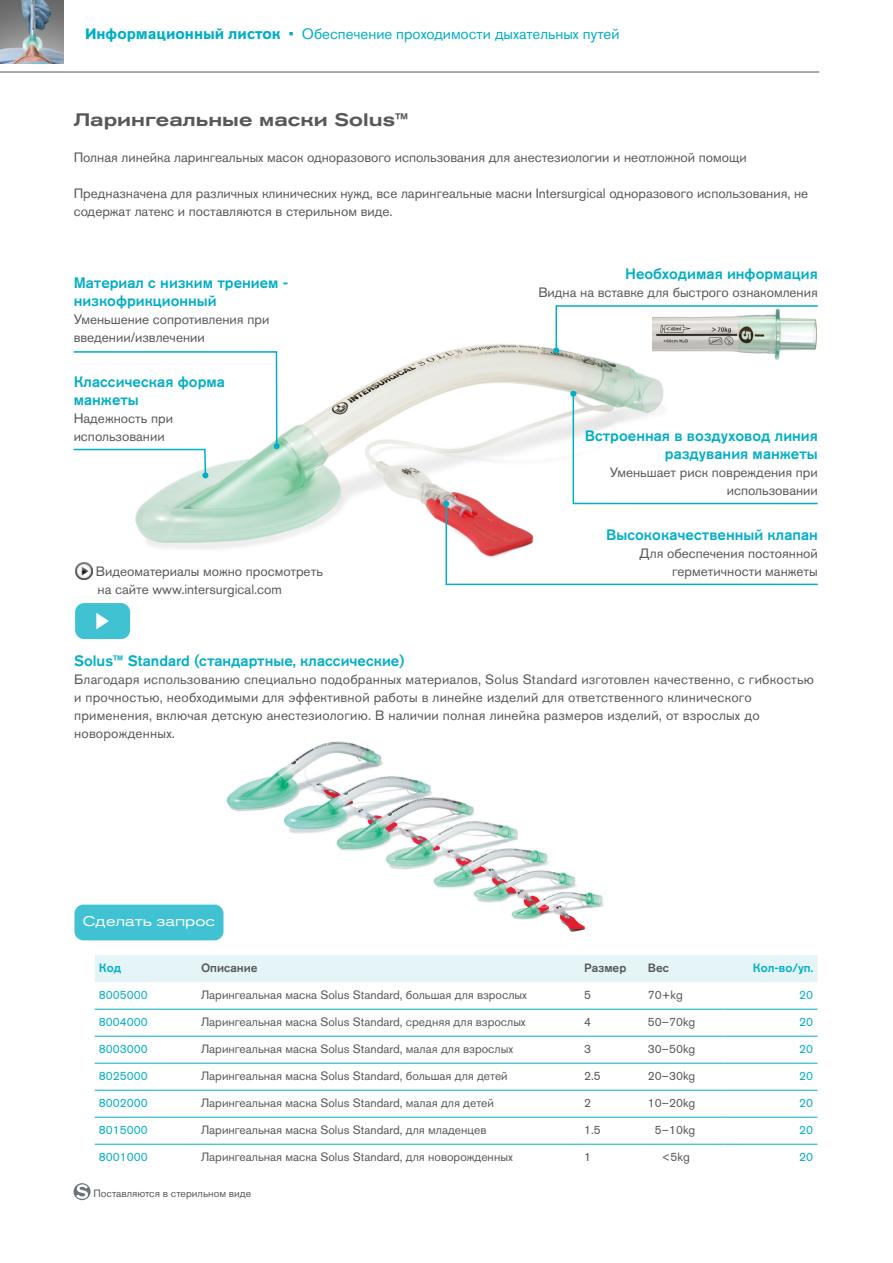
<style>
.page{position:relative;width:893px;height:1263px;background:#fff}
.page>*{position:absolute;margin:0;border:0;box-sizing:border-box;transform-origin:0 0}
.body_text_heading{font:500 expanded 18px "Akzidenz Grotesk Pro";color:#57585a}
.sub_heading_airway{font:500 15px/18px "Akzidenz Grotesk Pro";color:#00aec5}
.t1{font:15px "Akzidenz Grotesk Pro";color:#00aec5}
.t2{font:expanded 13.95px "Akzidenz Grotesk Pro";color:#fff}
.body_text{font:13.5px/18px "Akzidenz Grotesk Pro";color:#57585a}
.table_text{font:12px "Akzidenz Grotesk Pro";color:#57585a}
.table_text-2{font:12px "Akzidenz Grotesk BQ";color:#00aec5}
.table_text-3{font:12px "Akzidenz Grotesk BQ";color:#57585a}
.table_text_heading{font:500 12px "Akzidenz Grotesk Pro";color:#57585a}
.table_text_heading-2{font:500 12px "Akzidenz Grotesk Pro";color:#00aec5}
.note{font:10.5px "Akzidenz Grotesk Pro";color:#57585a}
.s1{font-weight:700}
.s2{font-family:"Akzidenz Grotesk BQ"}
</style>
<div class="page">
<hr style="left:0;top:72px;width:819px;height:1px;background:#57585a">
<img style="left:208px;top:741px;width:396px;height:199px">
<img style="left:0;top:0;width:64px;height:63px">
<svg style="left:74px;top:1183px;width:17px;height:17px"></svg>
<svg style="left:76px;top:1184px;width:12px;height:15px"></svg>
<img style="left:135px;top:344px;width:529px;height:205px">
<svg style="left:553px;top:305px;width:265px;height:49px"></svg>
<svg style="left:73px;top:350px;width:207px;height:128px"></svg>
<svg style="left:443px;top:391px;width:375px;height:195px"></svg>
<img style="left:653px;top:308px;width:165px;height:54px">
<div style="left:95px;top:955px;width:722px;height:27px;background:#e4f4f7"></div>
<hr style="left:95px;top:1009px;width:106px;height:1px;background:#00aec5">
<hr style="left:201px;top:1009px;width:383px;height:1px;background:#00aec5">
<hr style="left:584px;top:1009px;width:64px;height:1px;background:#00aec5">
<hr style="left:648px;top:1009px;width:76px;height:1px;background:#00aec5">
<hr style="left:724px;top:1009px;width:93px;height:1px;background:#00aec5">
<hr style="left:95px;top:1036px;width:106px;height:1px;background:#00aec5">
<hr style="left:201px;top:1036px;width:383px;height:1px;background:#00aec5">
<hr style="left:584px;top:1036px;width:64px;height:1px;background:#00aec5">
<hr style="left:648px;top:1036px;width:76px;height:1px;background:#00aec5">
<hr style="left:724px;top:1036px;width:93px;height:1px;background:#00aec5">
<hr style="left:95px;top:1063px;width:106px;height:1px;background:#00aec5">
<hr style="left:201px;top:1063px;width:383px;height:1px;background:#00aec5">
<hr style="left:584px;top:1063px;width:64px;height:1px;background:#00aec5">
<hr style="left:648px;top:1063px;width:76px;height:1px;background:#00aec5">
<hr style="left:724px;top:1063px;width:93px;height:1px;background:#00aec5">
<hr style="left:95px;top:1090px;width:106px;height:1px;background:#00aec5">
<hr style="left:201px;top:1090px;width:383px;height:1px;background:#00aec5">
<hr style="left:584px;top:1090px;width:64px;height:1px;background:#00aec5">
<hr style="left:648px;top:1090px;width:76px;height:1px;background:#00aec5">
<hr style="left:724px;top:1090px;width:93px;height:1px;background:#00aec5">
<hr style="left:95px;top:1117px;width:106px;height:1px;background:#00aec5">
<hr style="left:201px;top:1117px;width:383px;height:1px;background:#00aec5">
<hr style="left:584px;top:1117px;width:64px;height:1px;background:#00aec5">
<hr style="left:648px;top:1117px;width:76px;height:1px;background:#00aec5">
<hr style="left:724px;top:1117px;width:93px;height:1px;background:#00aec5">
<hr style="left:95px;top:1144px;width:106px;height:1px;background:#00aec5">
<hr style="left:201px;top:1144px;width:383px;height:1px;background:#00aec5">
<hr style="left:584px;top:1144px;width:64px;height:1px;background:#00aec5">
<hr style="left:648px;top:1144px;width:76px;height:1px;background:#00aec5">
<hr style="left:724px;top:1144px;width:93px;height:1px;background:#00aec5">
<img style="left:75px;top:563px;width:17px;height:17px">
<div style="left:74px;top:905px;width:149px;height:35px;background:#40c2d3;border-radius:9px"></div>
<div style="left:75px;top:603px;width:55px;height:36px;background:#40c2d3;border-radius:9px"></div>
<svg style="left:96px;top:613px;width:13px;height:16px"></svg>
<p class="t1" style="left:85px;top:24px;width:536px"><span class="s1">Информационный листок</span> <span class="s2">•</span> Обеспечение проходимости дыхательных путей</p>
<p class="body_text_heading" style="left:74px;top:108px;width:336px">Ларингеальные маски Solus™</p>
<p class="body_text" style="left:74px;top:148px;width:675px">Полная линейка ларингеальных масок одноразового использования для анестезиологии и неотложной помощи</p>
<p class="body_text" style="left:74px;top:184px;width:736px">Предназначена для различных клинических нужд, все ларингеальные маски Intersurgical одноразового использования, не содержат латекс и поставляются в стерильном виде.</p>
<p class="sub_heading_airway" style="left:74px;top:274px;width:216px">Материал с низким трением - низкофрикционный</p>
<p class="body_text" style="left:74px;top:310px;width:197px">Уменьшение сопротивления при введении/извлечении</p>
<p class="sub_heading_airway" style="left:74px;top:373px;width:153px">Классическая форма манжеты</p>
<p class="body_text" style="left:74px;top:409px;width:101px">Надежность при использовании</p>
<p class="body_text" style="left:96px;top:562px;width:229px">Видеоматериалы можно просмотреть на сайте www.intersurgical.com</p>
<p class="sub_heading_airway" style="left:625px;top:265px;width:194px">Необходимая информация</p>
<p class="body_text" style="left:538px;top:283px;width:281px">Видна на вставке для быстрого ознакомления</p>
<p class="sub_heading_airway" style="left:585px;top:427px;width:235px;text-align:right">Встроенная в воздуховод линия раздувания манжеты</p>
<p class="body_text" style="left:610px;top:463px;width:210px;text-align:right">Уменьшает риск повреждения при использовании</p>
<p class="sub_heading_airway" style="left:606px;top:526px;width:213px">Высококачественный клапан</p>
<p class="body_text" style="left:639px;top:544px;width:180px;text-align:right">Для обеспечения постоянной герметичности манжеты</p>
<p class="sub_heading_airway" style="left:74px;top:652px;width:332px">Solus™ Standard (стандартные, классические)</p>
<p class="body_text" style="left:74px;top:670px;width:741px">Благодаря использованию специально подобранных материалов, Solus Standard изготовлен качественно, с гибкостью и прочностью, необходимыми для эффективной работы в линейке изделий для ответственного клинического применения, включая детскую анестезиологию. В наличии полная линейка размеров изделий, от взрослых до новорожденных.</p>
<p class="t2" style="left:83px;top:912px;width:134px">Сделать запрос</p>
<p class="table_text_heading-2" style="left:99px;top:960px;width:24px">Код</p>
<p class="table_text_heading" style="left:201px;top:960px;width:58px">Описание</p>
<p class="table_text_heading" style="left:584px;top:960px;width:44px">Размер</p>
<p class="table_text_heading" style="left:648px;top:960px;width:23px">Вес</p>
<p class="table_text_heading-2" style="left:753px;top:960px;width:62px">Кол-во/уп.</p>
<p class="table_text-2" style="left:99px;top:988px;width:50px">8005000</p>
<p class="table_text" style="left:201px;top:987px;width:327px">Ларингеальная маска Solus Standard, большая для взрослых</p>
<p class="table_text-3" style="left:584px;top:988px;width:8px">5</p>
<p class="table_text-3" style="left:648px;top:988px;width:36px">70+kg</p>
<p class="table_text-2" style="left:799px;top:988px;width:15px">20</p>
<p class="table_text-2" style="left:99px;top:1015px;width:50px">8004000</p>
<p class="table_text" style="left:201px;top:1014px;width:326px">Ларингеальная маска Solus Standard, средняя для взрослых</p>
<p class="table_text-3" style="left:584px;top:1015px;width:8px">4</p>
<p class="table_text-3" style="left:648px;top:1015px;width:49px">50–70kg</p>
<p class="table_text-2" style="left:799px;top:1015px;width:15px">20</p>
<p class="table_text-2" style="left:99px;top:1042px;width:50px">8003000</p>
<p class="table_text" style="left:201px;top:1041px;width:314px">Ларингеальная маска Solus Standard, малая для взрослых</p>
<p class="table_text-3" style="left:584px;top:1042px;width:8px">3</p>
<p class="table_text-3" style="left:648px;top:1042px;width:49px">30–50kg</p>
<p class="table_text-2" style="left:799px;top:1042px;width:15px">20</p>
<p class="table_text-2" style="left:99px;top:1069px;width:50px">8025000</p>
<p class="table_text" style="left:201px;top:1068px;width:308px">Ларингеальная маска Solus Standard, большая для детей</p>
<p class="table_text-3" style="left:584px;top:1069px;width:18px">2.5</p>
<p class="table_text-3" style="left:648px;top:1069px;width:49px">20–30kg</p>
<p class="table_text-2" style="left:799px;top:1069px;width:15px">20</p>
<p class="table_text-2" style="left:99px;top:1096px;width:50px">8002000</p>
<p class="table_text" style="left:201px;top:1095px;width:294px">Ларингеальная маска Solus Standard, малая для детей</p>
<p class="table_text-3" style="left:584px;top:1096px;width:8px">2</p>
<p class="table_text-3" style="left:648px;top:1096px;width:49px">10–20kg</p>
<p class="table_text-2" style="left:799px;top:1096px;width:15px">20</p>
<p class="table_text-2" style="left:99px;top:1123px;width:50px">8015000</p>
<p class="table_text" style="left:201px;top:1122px;width:287px">Ларингеальная маска Solus Standard, для младенцев</p>
<p class="table_text-3" style="left:584px;top:1123px;width:18px">1.5</p>
<p class="table_text-3" style="left:655px;top:1123px;width:42px">5–10kg</p>
<p class="table_text-2" style="left:799px;top:1123px;width:15px">20</p>
<p class="table_text-2" style="left:99px;top:1150px;width:50px">8001000</p>
<p class="table_text" style="left:201px;top:1149px;width:313px">Ларингеальная маска Solus Standard, для новорожденных</p>
<p class="table_text-3" style="left:584px;top:1150px;width:8px">1</p>
<p class="table_text-3" style="left:662px;top:1150px;width:29px">&lt;5kg</p>
<p class="table_text-2" style="left:799px;top:1150px;width:15px">20</p>
<p class="note" style="left:93px;top:1187px;width:159px">Поставляются в стерильном виде</p>
</div>
